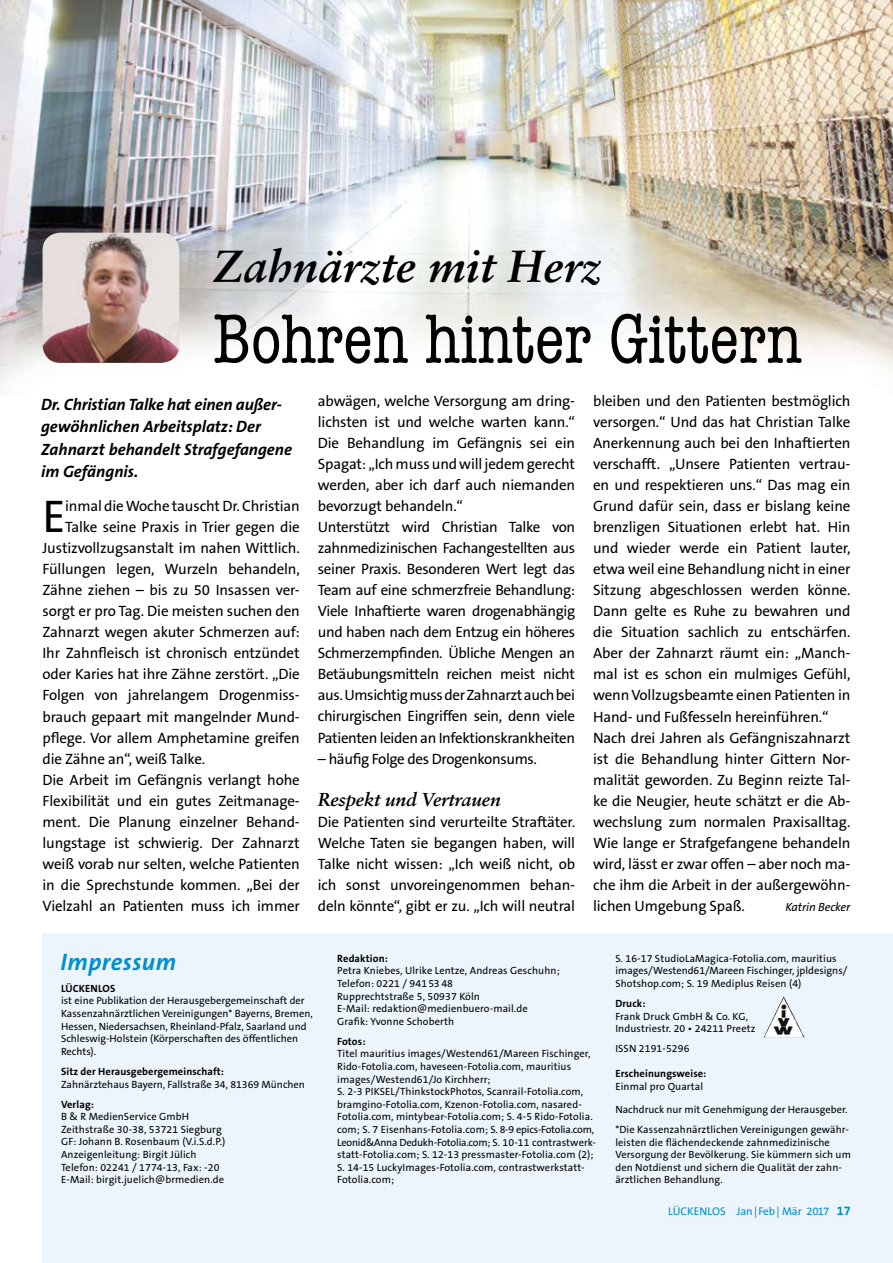
<style>
.page{position:relative;width:893px;height:1263px;background:#fff}
.page>*{position:absolute;margin:0;border:0;box-sizing:border-box;transform-origin:0 0}
.t1{font:condensed 72px "American Typewriter";letter-spacing:-.01em;color:#000}
.t2{font:46.2px "The Sans B5 Plain";color:#000}
.t3{font:italic 700 45px "Sabon";color:#000}
.t4{font:italic 700 24px "The Sans B7";letter-spacing:.02em;color:#008fcb}
.t5{font:italic 700 18.75px "Sabon";letter-spacing:-.01em;color:#000}
.t6{font:italic 700 16.5px/22.5px "The Sans B7";color:#000}
.t7{font:15px/21px "The Sans B5 Plain";letter-spacing:-.01em;color:#000}
.t8{font:italic 12px "The Sans B5 Plain";letter-spacing:-.01em;color:#000}
.t9{font:11.25px "The Sans B5 Plain";letter-spacing:-.005em;color:#008fcb}
.t10{font:10.5px/12.6px "The Sans B5 Plain";letter-spacing:.01em;color:#000}
.t11{font:700 10.5px "The Sans B7";letter-spacing:.01em;color:#000}
.s1{font-family:"The Sans B7";font-weight:700;font-size:12.75px}
</style>
<div class="page">
<img style="left:0;top:0;width:893px;height:382px">
<div style="left:43px;top:934px;width:850px;height:329px;background:#ecf5fb"></div>
<img style="left:764px;top:996px;width:40px;height:41px">
<img style="left:43px;top:233px;width:136px;height:130px">
<h3 class="t3" style="left:213px;top:239px;width:391px">Zahnärzte mit Herz</h3>
<h1 class="t1" style="left:213px;top:284px;width:591px">Bohren hinter Gittern</h1>
<p class="t6" style="left:41px;top:393px;width:253px">Dr. Christian Talke hat einen außer&shy;gewöhnlichen Arbeitsplatz: Der<br>Zahnarzt behandelt Strafgefangene im Gefängnis.</p>
<h2 class="t2" style="left:43px;top:492px;width:25px">E</h2>
<p class="t7" style="left:65px;top:496px;width:236px">inmal die Woche tauscht Dr. Christian</p>
<p class="t7" style="left:65px;top:517px;width:236px">Talke seine Praxis in Trier gegen die</p>
<p class="t7" style="left:43px;top:538px;width:259px">Justizvollzugsanstalt im nahen Wittlich.</p>
<p class="t7" style="left:43px;top:559px;width:259px">Füllungen legen, Wurzeln behandeln,</p>
<p class="t7" style="left:43px;top:580px;width:259px">Zähne ziehen – bis zu 50 Insassen ver-</p>
<p class="t7" style="left:43px;top:601px;width:259px">sorgt er pro Tag. Die meisten suchen den</p>
<p class="t7" style="left:43px;top:622px;width:259px">Zahnarzt wegen akuter Schmerzen auf:</p>
<p class="t7" style="left:43px;top:643px;width:259px">Ihr Zahnfleisch ist chronisch entzündet</p>
<p class="t7" style="left:43px;top:664px;width:259px">oder Karies hat ihre Zähne zerstört. „Die</p>
<p class="t7" style="left:43px;top:685px;width:259px">Folgen von jahrelangem Drogenmiss-</p>
<p class="t7" style="left:43px;top:706px;width:259px">brauch gepaart mit mangelnder Mund-</p>
<p class="t7" style="left:43px;top:727px;width:259px">pflege. Vor allem Amphetamine greifen</p>
<p class="t7" style="left:43px;top:748px;width:164px">die Zähne an“, weiß Talke.</p>
<p class="t7" style="left:43px;top:769px;width:259px">Die Arbeit im Gefängnis verlangt hohe</p>
<p class="t7" style="left:43px;top:791px;width:259px">Flexibilität und ein gutes Zeitmanage-</p>
<p class="t7" style="left:43px;top:812px;width:259px">ment. Die Planung einzelner Behand-</p>
<p class="t7" style="left:43px;top:833px;width:259px">lungstage ist schwierig. Der Zahnarzt</p>
<p class="t7" style="left:43px;top:854px;width:259px">weiß vorab nur selten, welche Patienten</p>
<p class="t7" style="left:43px;top:875px;width:259px">in die Sprechstunde kommen. „Bei der</p>
<p class="t7" style="left:43px;top:896px;width:259px">Vielzahl an Patienten muss ich immer</p>
<p class="t7" style="left:318px;top:391px;width:259px">abwägen, welche Versorgung am dring&shy;lichsten ist und welche warten kann.“ Die Behandlung im Gefängnis sei ein Spagat: „Ich muss und will jedem gerecht werden, aber ich darf auch niemanden bevorzugt behandeln.“<br>Unterstützt wird Christian Talke von zahnmedizinischen Fachangestellten aus seiner Praxis. Besonderen Wert legt das Team auf eine schmerzfreie Behandlung:<br>Viele Inhaftierte waren drogenabhängig und haben nach dem Entzug ein höheres Schmerzempfinden. Übliche Mengen an Betäubungsmitteln reichen meist nicht aus. Umsichtig muss der Zahnarzt auch bei chirurgischen Eingriffen sein, denn viele Patienten leiden an Infektionskrankheiten</p>
<p class="t7" style="left:318px;top:748px;width:221px">– häufig Folge des Drogenkonsums.</p>
<p class="t5" style="left:318px;top:788px;width:185px">Respekt und Vertrauen</p>
<p class="t7" style="left:318px;top:812px;width:259px;text-align:justify">Die Patienten sind verurteilte Straftäter.<br>Welche Taten sie begangen haben, will Talke nicht wissen: „Ich weiß nicht, ob ich sonst unvoreingenommen behan&shy;deln könnte“, gibt er zu. „Ich will neutral</p>
<p class="t7" style="left:593px;top:391px;width:259px">bleiben und den Patienten bestmöglich versorgen.“ Und das hat Christian Talke Anerkennung auch bei den Inhaftierten verschafft. „Unsere Patienten vertrau&shy;en und respektieren uns.“ Das mag ein Grund dafür sein, dass er bislang keine brenzligen Situationen erlebt hat. Hin und wieder werde ein Patient lauter, etwa weil eine Behandlung nicht in einer Sitzung abgeschlossen werden könne.<br>Dann gelte es Ruhe zu bewahren und die Situation sachlich zu entschärfen.<br>Aber der Zahnarzt räumt ein: „Manch&shy;mal ist es schon ein mulmiges Gefühl, wenn Vollzugsbeamte einen Patienten in Hand- und Fußfesseln hereinführen.“ Nach drei Jahren als Gefängniszahnarzt ist die Behandlung hinter Gittern Nor&shy;malität geworden. Zu Beginn reizte Tal&shy;ke die Neugier, heute schätzt er die Ab&shy;wechslung zum normalen Praxisalltag.<br>Wie lange er Strafgefangene behandeln wird, lässt er zwar offen – aber noch ma&shy;che ihm die Arbeit in der außergewöhn&shy;lichen Umgebung Spaß.</p>
<p class="t8" style="left:785px;top:900px;width:66px">Katrin Becker</p>
<h3 class="t4" style="left:61px;top:948px;width:117px">Impressum</h3>
<p class="t11" style="left:337px;top:952px;width:52px">Redaktion:</p>
<p class="t10" style="left:337px;top:965px;width:224px">Petra Kniebes, Ulrike Lentze, Andreas Geschuhn; Telefon: 0221 / 941 53 48<br>Rupprechtstraße 5, 50937 Köln<br>E-Mail: redaktion@medienbuero-mail.de Grafik: Yvonne Schoberth</p>
<p class="t11" style="left:337px;top:1036px;width:30px">Fotos:</p>
<p class="t10" style="left:337px;top:1048px;width:260px">Titel mauritius images/Westend61/Mareen Fischinger, Rido-Fotolia.com, haveseen-Fotolia.com, mauritius images/Westend61/Jo Kirchherr;<br>S. 2-3 PIKSEL/ThinkstockPhotos, Scanrail-Fotolia.com, bramgino-Fotolia.com, Kzenon-Fotolia.com, nasared-Fotolia.com, mintybear-Fotolia.com; S. 4-5 Rido-Fotolia. com; S. 7 Eisenhans-Fotolia.com; S. 8-9 epics-Fotolia.com, Leonid&amp;Anna Dedukh-Fotolia.com; S. 10-11 contrastwerk&shy;statt-Fotolia.com; S. 12-13 pressmaster-Fotolia.com (2); S. 14-15 LuckyImages-Fotolia.com, contrastwerkstatt-Fotolia.com;</p>
<p class="t11" style="left:61px;top:983px;width:56px">LÜCKENLOS</p>
<p class="t10" style="left:61px;top:995px;width:253px">ist eine Publikation der Herausgebergemeinschaft der Kassenzahnärztlichen Vereinigungen* Bayerns, Bremen, Hessen, Niedersachsen, Rheinland-Pfalz, Saarland und Schleswig-Holstein (Körperschaften des öffentlichen Rechts).</p>
<p class="t11" style="left:61px;top:1066px;width:164px">Sitz der Herausgebergemeinschaft:</p>
<p class="t10" style="left:61px;top:1078px;width:245px">Zahnärztehaus Bayern, Fallstraße 34, 81369 München</p>
<p class="t11" style="left:61px;top:1098px;width:34px">Verlag:</p>
<p class="t10" style="left:61px;top:1111px;width:166px">B &amp; R MedienService GmbH Zeithstraße 30-38, 53721 Siegburg GF: Johann B. Rosenbaum (V.i.S.d.P.)<br>Anzeigenleitung: Birgit Jülich Telefon: 02241 / 1774-13, Fax: -20<br>E-Mail: birgit.juelich@brmedien.de</p>
<p class="t10" style="left:615px;top:952px;width:233px">S. 16-17 StudioLaMagica-Fotolia.com, mauritius images/Westend61/Mareen Fischinger, jpldesigns/<br>Shotshop.com; S. 19 Mediplus Reisen (4)</p>
<p class="t11" style="left:615px;top:998px;width:32px">Druck:</p>
<p class="t10" style="left:615px;top:1010px;width:142px">Frank Druck GmbH &amp; Co. KG,<br>Industriestr. 20 • 24211 Preetz</p>
<p class="t10" style="left:615px;top:1042px;width:76px">ISSN 2191-5296</p>
<p class="t11" style="left:615px;top:1068px;width:93px">Erscheinungsweise:</p>
<p class="t10" style="left:615px;top:1075px;width:234px;line-height:23.1px">Einmal pro Quartal<br>Nachdruck nur mit Genehmigung der Herausgeber.</p>
<p class="t10" style="left:615px;top:1123px;width:237px">*Die Kassenzahnärztlichen Vereinigungen gewähr&shy;leisten die flächendeckende zahnmedizinische Versorgung der Bevölkerung. Sie kümmern sich um den Notdienst und sichern die Qualität der zahn&shy;ärztlichen Behandlung.</p>
<p class="t9" style="left:668px;top:1205px;width:184px">LÜCKENLOS Jan | Feb | Mär 2017 <span class="s1">17</span></p>
<p class="t9" style="left:756px;top:1206px;width:50px">| Feb | Mär</p>
</div>
